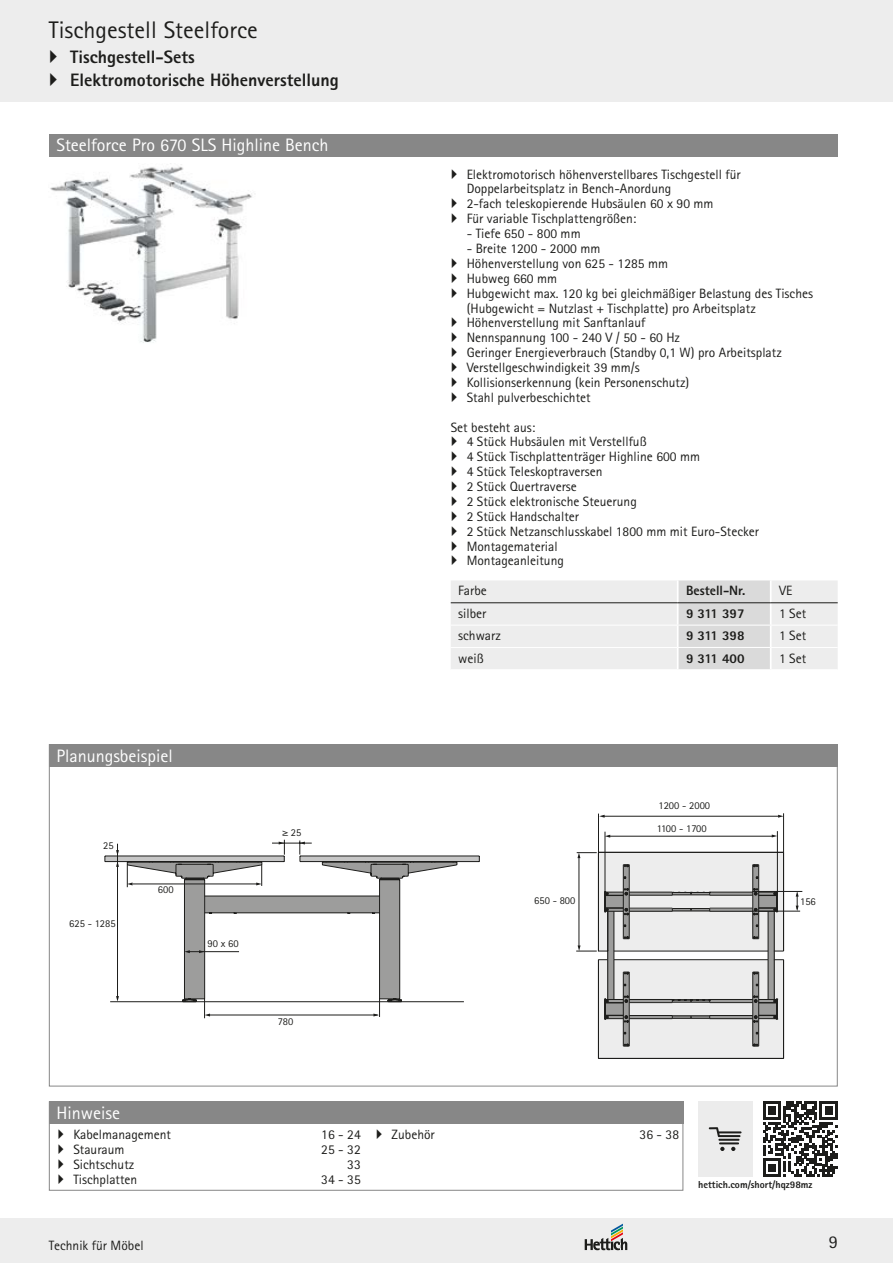
<style>
.page{position:relative;width:893px;height:1263px;background:#fff}
.page>*{position:absolute;margin:0;border:0;box-sizing:border-box;transform-origin:0 0}
.t1{font:24px "Rotis Sans Serif Pro Cyr";color:#1d1d1b}
.t2{font:18px "Rotis Sans Serif Pro Cyr";color:#fff}
.t3{font:800 18px/22.2px "Rotis Sans Serif Pro Cyr";color:#1d1d1b}
.t4{font:18px "Rotis Sans Serif";color:#1d1d1b}
.t5{font:13.5px/14.9px "Rotis Sans Serif Pro Cyr";color:#1d1d1b}
.t6{font:800 13.5px "Rotis Sans Serif Pro Cyr";color:#1d1d1b}
.t7{font:13.5px "Rotis Sans Serif";color:#1d1d1b}
.t8{font:10.5px/23px "Rotis Sans Serif";color:#1d1d1b}
.t9{font:800 10.05px "Rotis Sans Serif Pro Cyr";color:#1d1d1b}
.s1{font-family:"Times"}
</style>
<div class="page">
<div style="left:0;top:1218px;width:893px;height:45px;background:#ededed"></div>
<div style="left:0;top:0;width:893px;height:102px;background:#ededed"></div>
<svg style="left:585px;top:1224px;width:42px;height:26px"></svg>
<div style="left:49px;top:1101px;width:634px;height:90px;border:1px solid #878787"></div>
<svg style="left:763px;top:1102px;width:75px;height:74px"></svg>
<div style="left:698px;top:1101px;width:54px;height:76px;background:#ececec"></div>
<hr style="left:718px;top:1139px;width:21px;height:2px;background:#1d1d1b">
<hr style="left:719px;top:1142px;width:20px;height:2px;background:#1d1d1b">
<svg style="left:720px;top:1147px;width:4px;height:4px"></svg>
<svg style="left:731px;top:1147px;width:4px;height:4px"></svg>
<svg style="left:709px;top:1127px;width:32px;height:10px"></svg>
<div style="left:49px;top:134px;width:789px;height:22px;background:#878787"></div>
<img style="left:50px;top:164px;width:202px;height:179px">
<svg style="left:451px;top:580px;width:387px;height:89px;background:#e8e8e8"></svg>
<hr style="left:677px;top:580px;width:2px;height:22px;background:#fff">
<hr style="left:770px;top:580px;width:2px;height:22px;background:#fff">
<hr style="left:677px;top:603px;width:2px;height:22px;background:#fff">
<hr style="left:770px;top:603px;width:2px;height:22px;background:#fff">
<hr style="left:677px;top:625px;width:2px;height:22px;background:#fff">
<hr style="left:770px;top:625px;width:2px;height:22px;background:#fff">
<hr style="left:677px;top:648px;width:2px;height:21px;background:#fff">
<hr style="left:770px;top:648px;width:2px;height:21px;background:#fff">
<hr style="left:451px;top:602px;width:227px;height:1px;background:#1d1d1b">
<hr style="left:678px;top:602px;width:93px;height:1px;background:#1d1d1b">
<hr style="left:771px;top:602px;width:67px;height:1px;background:#1d1d1b">
<hr style="left:451px;top:625px;width:227px;height:1px;background:#fff">
<hr style="left:678px;top:625px;width:93px;height:1px;background:#fff">
<hr style="left:771px;top:625px;width:67px;height:1px;background:#fff">
<hr style="left:451px;top:647px;width:227px;height:1px;background:#fff">
<hr style="left:678px;top:647px;width:93px;height:1px;background:#fff">
<hr style="left:771px;top:647px;width:67px;height:1px;background:#fff">
<div style="left:49px;top:744px;width:789px;height:22px;background:#878787"></div>
<div style="left:598px;top:960px;width:185px;height:98px;background:#ededed"></div>
<div style="left:768px;top:911px;width:6px;height:88px;background:#9d9d9c"></div>
<div style="left:608px;top:911px;width:6px;height:88px;background:#9d9d9c"></div>
<svg style="left:104px;top:840px;width:376px;height:178px"></svg>
<hr style="left:598px;top:1058px;width:185px;height:1px;background:#1d1d1b">
<hr style="left:783px;top:960px;width:1px;height:98px;background:#1d1d1b">
<hr style="left:598px;top:960px;width:1px;height:98px;background:#1d1d1b">
<hr style="left:783px;top:852px;width:1px;height:99px;background:#1d1d1b">
<svg style="left:604px;top:972px;width:174px;height:75px"></svg>
<hr style="left:774px;top:960px;width:1px;height:39px;background:#1d1d1b">
<hr style="left:768px;top:960px;width:1px;height:39px;background:#1d1d1b">
<hr style="left:614px;top:960px;width:1px;height:39px;background:#1d1d1b">
<hr style="left:607px;top:960px;width:1px;height:39px;background:#1d1d1b">
<hr style="left:598px;top:813px;width:1px;height:55px;background:#1d1d1b">
<hr style="left:783px;top:813px;width:1px;height:39px;background:#1d1d1b">
<hr style="left:605px;top:832px;width:1px;height:60px;background:#1d1d1b">
<hr style="left:777px;top:831px;width:1px;height:61px;background:#1d1d1b">
<hr style="left:603px;top:816px;width:175px;height:1px;background:#1d1d1b">
<hr style="left:608px;top:836px;width:165px;height:1px;background:#1d1d1b">
<hr style="left:752px;top:891px;width:50px;height:1px;background:#1d1d1b">
<hr style="left:752px;top:911px;width:48px;height:1px;background:#1d1d1b">
<svg style="left:796px;top:892px;width:3px;height:19px"></svg>
<svg style="left:778px;top:815px;width:5px;height:3px"></svg>
<svg style="left:599px;top:815px;width:6px;height:3px"></svg>
<svg style="left:576px;top:852px;width:207px;height:108px"></svg>
<div style="left:49px;top:1101px;width:634px;height:23px;background:#878787"></div>
<h1 class="t1" style="left:49px;top:16px;width:210px">Tischgestell Steelforce</h1>
<h2 class="t3" style="left:70px;top:46px;width:270px">Tischgestell-Sets<br>Elektromotorische Höhenverstellung</h2>
<h2 class="t2" style="left:56px;top:135px;width:274px">Steelforce Pro 670 SLS Highline Bench</h2>
<p class="t5" style="left:467px;top:167px;width:276px">Elektromotorisch höhenverstellbares Tischgestell für Doppelarbeitsplatz in Bench-Anordung<br>2-fach teleskopierende Hubsäulen 60 x 90 mm<br>Für variable Tischplattengrößen:</p>
<p class="t5" style="left:467px;top:226px;width:115px">- Tiefe 650 - 800 mm</p>
<p class="t5" style="left:467px;top:241px;width:348px">- Breite 1200 - 2000 mm<br>Höhenverstellung von 625 - 1285 mm<br>Hubweg 660 mm<br>Hubgewicht max. 120 kg bei gleichmäßiger Belastung des Tisches (Hubgewicht = Nutzlast + Tischplatte) pro Arbeitsplatz Höhenverstellung mit Sanftanlauf<br>Nennspannung 100 - 240 V / 50 - 60 Hz<br>Geringer Energieverbrauch (Standby 0,1 W) pro Arbeitsplatz Verstellgeschwindigkeit 39 mm/s<br>Kollisionserkennung (kein Personenschutz)<br>Stahl pulverbeschichtet</p>
<p class="t5" style="left:467px;top:420px;width:294px;text-indent:-16px">Set besteht aus:<br>4 Stück Hubsäulen mit Verstellfuß<br>4 Stück Tischplattenträger Highline 600 mm<br>4 Stück Teleskoptraversen<br>2 Stück Quertraverse<br>2 Stück elektronische Steuerung<br>2 Stück Handschalter<br>2 Stück Netzanschlusskabel 1800 mm mit Euro-Stecker<br>Montagematerial<br>Montageanleitung</p>
<p class="t5" style="left:458px;top:583px;width:30px">Farbe</p>
<p class="t6" style="left:686px;top:582px;width:61px">Bestell-Nr.</p>
<p class="t5" style="left:779px;top:583px;width:15px">VE</p>
<p class="t5" style="left:458px;top:606px;width:30px">silber</p>
<p class="t6" style="left:686px;top:605px;width:60px">9 311 397</p>
<p class="t5" style="left:779px;top:606px;width:29px">1 Set</p>
<p class="t5" style="left:458px;top:628px;width:44px">schwarz</p>
<p class="t6" style="left:686px;top:627px;width:60px">9 311 398</p>
<p class="t5" style="left:779px;top:628px;width:29px">1 Set</p>
<p class="t5" style="left:458px;top:651px;width:27px">weiß</p>
<p class="t6" style="left:686px;top:649px;width:60px">9 311 400</p>
<p class="t5" style="left:779px;top:651px;width:29px">1 Set</p>
<h2 class="t2" style="left:56px;top:745px;width:118px">Planungsbeispiel</h2>
<p class="t8" style="left:103px;top:834px;width:12px">25</p>
<p class="t8" style="left:69px;top:911px;width:48px">625 - 1285</p>
<p class="t8" style="left:158px;top:878px;width:17px">600</p>
<p class="t8" style="left:208px;top:932px;width:33px">90 x 60</p>
<p class="t8" style="left:282px;top:821px;width:20px"><span class="s1">≥</span> 25</p>
<p class="t8" style="left:278px;top:1009px;width:17px">780</p>
<p class="t8" style="left:534px;top:888px;width:43px">650 - 800</p>
<p class="t8" style="left:657px;top:794px;width:55px">1200 - 2000<br>1100 - 1700</p>
<p class="t8" style="left:800px;top:890px;width:17px">156</p>
<h2 class="t2" style="left:56px;top:1102px;width:65px">Hinweise</h2>
<p class="t5" style="left:73px;top:1127px;width:99px">Kabelmanagement</p>
<p class="t5" style="left:321px;top:1127px;width:41px">16 - 24</p>
<p class="t5" style="left:73px;top:1142px;width:53px">Stauraum</p>
<p class="t5" style="left:321px;top:1142px;width:41px">25 - 32</p>
<p class="t5" style="left:73px;top:1157px;width:62px">Sichtschutz</p>
<p class="t5" style="left:347px;top:1157px;width:15px">33</p>
<p class="t5" style="left:73px;top:1172px;width:65px">Tischplatten</p>
<p class="t5" style="left:321px;top:1172px;width:41px">34 - 35</p>
<p class="t5" style="left:392px;top:1127px;width:45px">Zubehör</p>
<p class="t5" style="left:640px;top:1127px;width:41px">36 - 38</p>
<p class="t9" style="left:698px;top:1178px;width:116px">hettich.com/short/hqz98mz</p>
<p class="t7" style="left:49px;top:1238px;width:96px">Technik für Möbel</p>
<h2 class="t4" style="left:829px;top:1231px;width:10px">9</h2>
</div>
